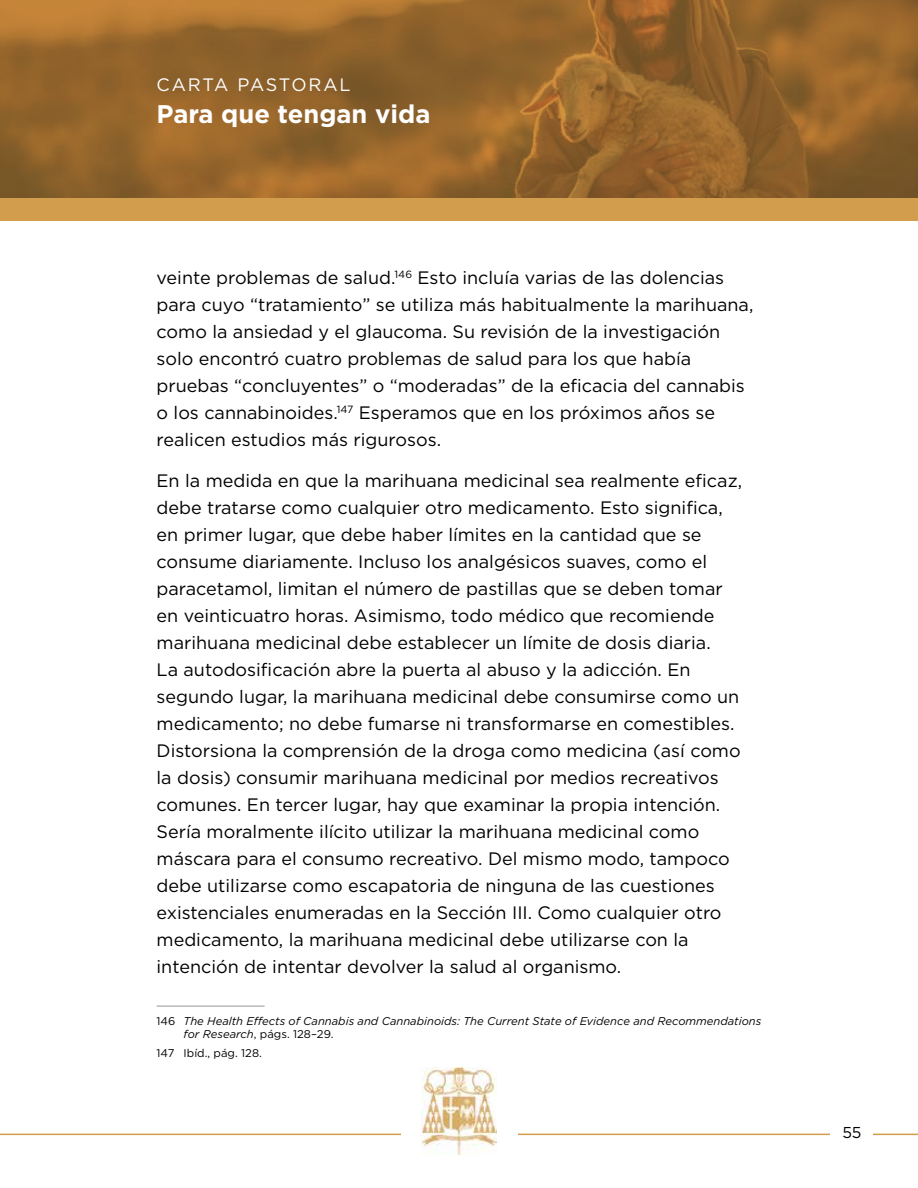
<style>
.page{position:relative;width:918px;height:1188px;background:#fff}
.page>*{position:absolute;margin:0;border:0;box-sizing:border-box;transform-origin:0 0}
.t1{font:700 25.5px "Gotham";color:#fff}
.t2{font:18px/27px "Gotham";color:#000}
.t3{font:18px "Gotham";letter-spacing:.095em;color:#fff}
.t4{font:15.75px "Gotham";color:#000}
.t5{font:italic 11.25px/13.5px "Gotham";color:#000}
.t6{font:11.25px "Gotham";color:#000}
.s1{font-style:normal}
</style>
<div class="page">
<svg style="left:0;top:0;width:918px;height:221px;background:#9b6a2f"></svg>
<hr style="left:0;top:1134px;width:918px;height:1px;background:#d29d4c">
<div style="left:831px;top:1125px;width:42px;height:28px;background:#fff"></div>
<div style="left:401px;top:1065px;width:116px;height:92px;background:#fff"></div>
<img style="left:421px;top:1068px;width:76px;height:86px">
<hr style="left:157px;top:1006px;width:108px;height:1px;background:#939598">
<p class="t3" style="left:157px;top:73px;width:195px">CARTA PASTORAL</p>
<h1 class="t1" style="left:157px;top:97px;width:275px">Para que tengan vida</h1>
<p class="t2" style="left:157px;top:264px;width:598px">veinte problemas de salud.<sup>146</sup> Esto incluía varias de las dolencias para cuyo “tratamiento” se utiliza más habitualmente la marihuana, como la ansiedad y el glaucoma. Su revisión de la investigación solo encontró cuatro problemas de salud para los que había pruebas “concluyentes” o “moderadas” de la eficacia del cannabis o los cannabinoides.<sup>147</sup> Esperamos que en los próximos años se realicen estudios más rigurosos.</p>
<p class="t2" style="left:157px;top:467px;width:587px">En la medida en que la marihuana medicinal sea realmente eficaz, debe tratarse como cualquier otro medicamento. Esto significa, en primer lugar, que debe haber límites en la cantidad que se consume diariamente. Incluso los analgésicos suaves, como el paracetamol, limitan el número de pastillas que se deben tomar en veinticuatro horas. Asimismo, todo médico que recomiende marihuana medicinal debe establecer un límite de dosis diaria.<br>La autodosificación abre la puerta al abuso y la adicción. En segundo lugar, la marihuana medicinal debe consumirse como un medicamento; no debe fumarse ni transformarse en comestibles.<br>Distorsiona la comprensión de la droga como medicina (así como la dosis) consumir marihuana medicinal por medios recreativos comunes. En tercer lugar, hay que examinar la propia intención.<br>Sería moralmente ilícito utilizar la marihuana medicinal como máscara para el consumo recreativo. Del mismo modo, tampoco debe utilizarse como escapatoria de ninguna de las cuestiones existenciales enumeradas en la Sección III. Como cualquier otro medicamento, la marihuana medicinal debe utilizarse con la intención de intentar devolver la salud al organismo.</p>
<p class="t5" style="left:184px;top:1014px;width:579px;text-indent:-27px"><span class="s1">146</span> The Health Effects of Cannabis and Cannabinoids: The Current State of Evidence and Recommendations for Research<span class="s1">, págs. 128–29.</span></p>
<p class="t6" style="left:157px;top:1046px;width:107px">147 Ibíd., pág. 128.</p>
<p class="t4" style="left:842px;top:1122px;width:21px">55</p>
</div>
